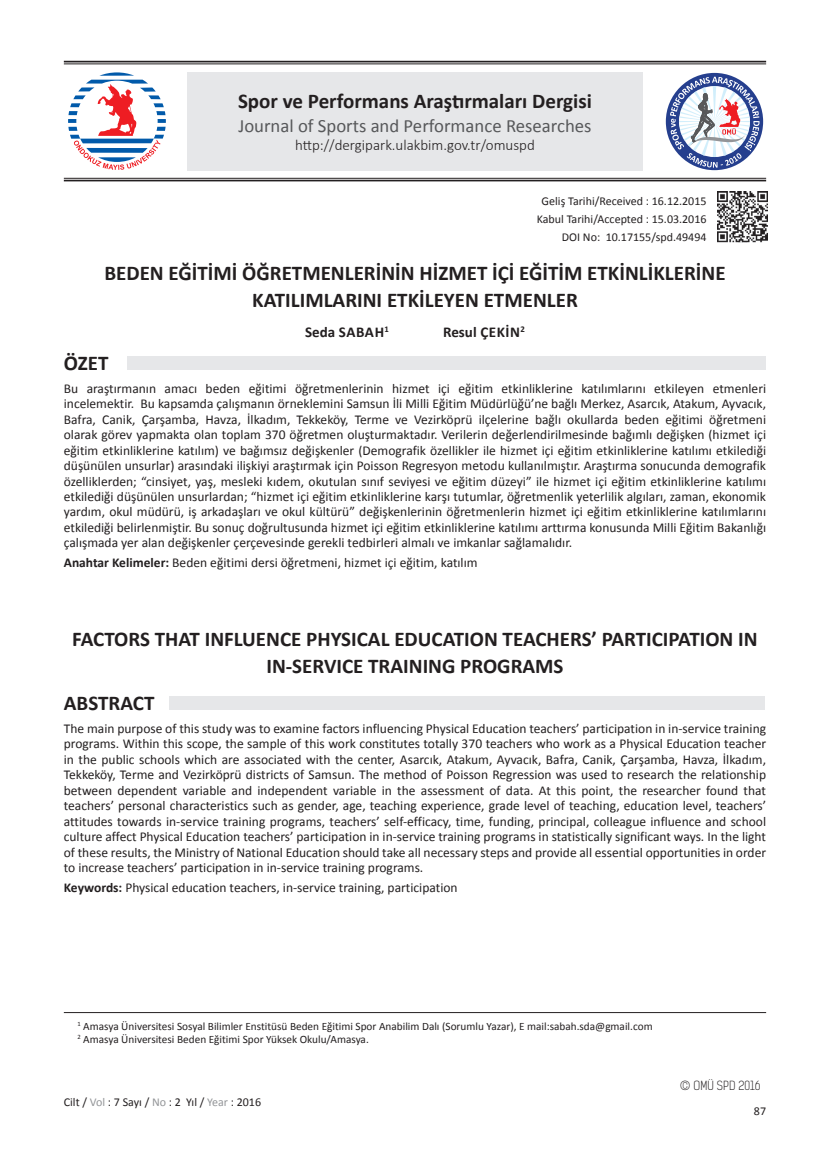
<style>
.page{position:relative;width:830px;height:1170px;background:#fff}
.page>*{position:absolute;margin:0;border:0;box-sizing:border-box;transform-origin:0 0}
.t1{font:700 21px/27px "Calibri";color:#231f20;text-align:center}
.t2{font:18.75px "Calibri";color:#57585a}
.t3{font:300 15px "Calibri";color:#231f20}
.t4{font:700 15px "Calibri";letter-spacing:.025em;color:#231f20}
.t5{font:13.5px/15.5px "Calibri";color:#231f20;text-align:justify}
.t6{font:12px "Calibri";color:#231f20}
.t7{font:300 12px "Kelson Sans";color:#231f20}
.t8{font:11.25px "Calibri";color:#231f20}
.s1{font-weight:700}
.s2{color:#939598}
</style>
<div class="page">
<div style="left:187px;top:72px;width:455px;height:98px;background:#e6e7e9"></div>
<hr style="left:64px;top:180px;width:701px;height:1px;background:#231f20">
<hr style="left:64px;top:178px;width:701px;height:1px;background:#231f20">
<hr style="left:64px;top:61px;width:701px;height:1px;background:#231f20">
<hr style="left:64px;top:64px;width:701px;height:1px;background:#231f20">
<svg style="left:68px;top:72px;width:98px;height:98px"></svg>
<svg style="left:665px;top:73px;width:97px;height:97px"></svg>
<svg style="left:669px;top:77px;width:90px;height:91px"></svg>
<hr style="left:64px;top:1012px;width:701px;height:1px;background:#231f20">
<div style="left:127px;top:356px;width:638px;height:14px;background:#e6e7e9"></div>
<div style="left:169px;top:696px;width:595px;height:14px;background:#e6e7e9"></div>
<img style="left:717px;top:191px;width:50px;height:51px">
<h1 class="t1" style="left:238px;top:87px;width:355px">Spor ve Performans Araştırmaları Dergisi</h1>
<h2 class="t2" style="left:238px;top:112px;width:354px">Journal of Sports and Performance Researches</h2>
<p class="t3" style="left:295px;top:135px;width:241px">http://dergipark.ulakbim.gov.tr/omuspd</p>
<p class="t6" style="left:541px;top:192px;width:166px">Geliş Tarihi/Received : 16.12.2015</p>
<p class="t6" style="left:536px;top:210px;width:171px">Kabul Tarihi/Accepted : 15.03.2016</p>
<p class="t6" style="left:561px;top:228px;width:146px">DOI No: 10.17155/spd.49494</p>
<p class="t1" style="left:104px;top:258px;width:622px">BEDEN EĞİTİMİ ÖĞRETMENLERİNİN HİZMET İÇİ EĞİTİM ETKİNLİKLERİNE<br>KATILIMLARINI ETKİLEYEN ETMENLER</p>
<p class="t4" style="left:305px;top:321px;width:85px">Seda SABAH<sup>1</sup></p>
<p class="t4" style="left:443px;top:321px;width:83px">Resul ÇEKİN<sup>2</sup></p>
<p class="t1" style="left:64px;top:348px;width:46px">ÖZET</p>
<p class="t5" style="left:64px;top:380px;width:703px">Bu araştırmanın amacı beden eğitimi öğretmenlerinin hizmet içi eğitim etkinliklerine katılımlarını etkileyen etmenleri incelemektir. Bu kapsamda çalışmanın örneklemini Samsun İli Milli Eğitim Müdürlüğü’ne bağlı Merkez, Asarcık, Atakum, Ayvacık, Bafra, Canik, Çarşamba, Havza, İlkadım, Tekkeköy, Terme ve Vezirköprü ilçelerine bağlı okullarda beden eğitimi öğretmeni olarak görev yapmakta olan toplam 370 öğretmen oluşturmaktadır. Verilerin değerlendirilmesinde bağımlı değişken (hizmet içi eğitim etkinliklerine katılım) ve bağımsız değişkenler (Demografik özellikler ile hizmet içi eğitim etkinliklerine katılımı etkilediği düşünülen unsurlar) arasındaki ilişkiyi araştırmak için Poisson Regresyon metodu kullanılmıştır. Araştırma sonucunda demografik özelliklerden; “cinsiyet, yaş, mesleki kıdem, okutulan sınıf seviyesi ve eğitim düzeyi” ile hizmet içi eğitim etkinliklerine katılımı etkilediği düşünülen unsurlardan; “hizmet içi eğitim etkinliklerine karşı tutumlar, öğretmenlik yeterlilik algıları, zaman, ekonomik yardım, okul müdürü, iş arkadaşları ve okul kültürü” değişkenlerinin öğretmenlerin hizmet içi eğitim etkinliklerine katılımlarını etkilediği belirlenmiştir. Bu sonuç doğrultusunda hizmet içi eğitim etkinliklerine katılımı arttırma konusunda Milli Eğitim Bakanlığı çalışmada yer alan değişkenler çerçevesinde gerekli tedbirleri almalı ve imkanlar sağlamalıdır.</p>
<p class="t5" style="left:64px;top:554px;width:415px"><span class="s1">Anahtar Kelimeler:</span> Beden eğitimi dersi öğretmeni, hizmet içi eğitim, katılım</p>
<p class="t1" style="left:72px;top:625px;width:686px">FACTORS THAT INFLUENCE PHYSICAL EDUCATION TEACHERS’ PARTICIPATION IN<br>IN-SERVICE TRAINING PROGRAMS</p>
<p class="t1" style="left:64px;top:688px;width:92px">ABSTRACT</p>
<p class="t5" style="left:64px;top:720px;width:703px">The main purpose of this study was to examine factors influencing Physical Education teachers’ participation in in-service training programs. Within this scope, the sample of this work constitutes totally 370 teachers who work as a Physical Education teacher in the public schools which are associated with the center, Asarcık, Atakum, Ayvacık, Bafra, Canik, Çarşamba, Havza, İlkadım, Tekkeköy, Terme and Vezirköprü districts of Samsun. The method of Poisson Regression was used to research the relationship between dependent variable and independent variable in the assessment of data. At this point, the researcher found that teachers’ personal characteristics such as gender, age, teaching experience, grade level of teaching, education level, teachers’ attitudes towards in-service training programs, teachers’ self-efficacy, time, funding, principal, colleague influence and school culture affect Physical Education teachers’ participation in in-service training programs in statistically significant ways. In the light of these results, the Ministry of National Education should take all necessary steps and provide all essential opportunities in order to increase teachers’ participation in in-service training programs.</p>
<p class="t5" style="left:64px;top:879px;width:395px"><span class="s1">Keywords:</span> Physical education teachers, in-service training, participation</p>
<p class="t8" style="left:77px;top:1017px;width:576px"><sup>1</sup> Amasya Üniversitesi Sosyal Bilimler Enstitüsü Beden Eğitimi Spor Anabilim Dalı (Sorumlu Yazar), E mail:sabah.sda@gmail.com</p>
<p class="t8" style="left:77px;top:1031px;width:293px"><sup>2</sup> Amasya Üniversitesi Beden Eğitimi Spor Yüksek Okulu/Amasya.</p>
<p class="t6" style="left:64px;top:1093px;width:199px">Cilt / <span class="s2">Vol</span> : 7 Sayı / <span class="s2">No</span> : 2 Yıl / <span class="s2">Year</span> : 2016</p>
<p class="t7" style="left:679px;top:1077px;width:82px">© OMÜ SPD 2016</p>
<p class="t6" style="left:753px;top:1102px;width:14px">87</p>
</div>
